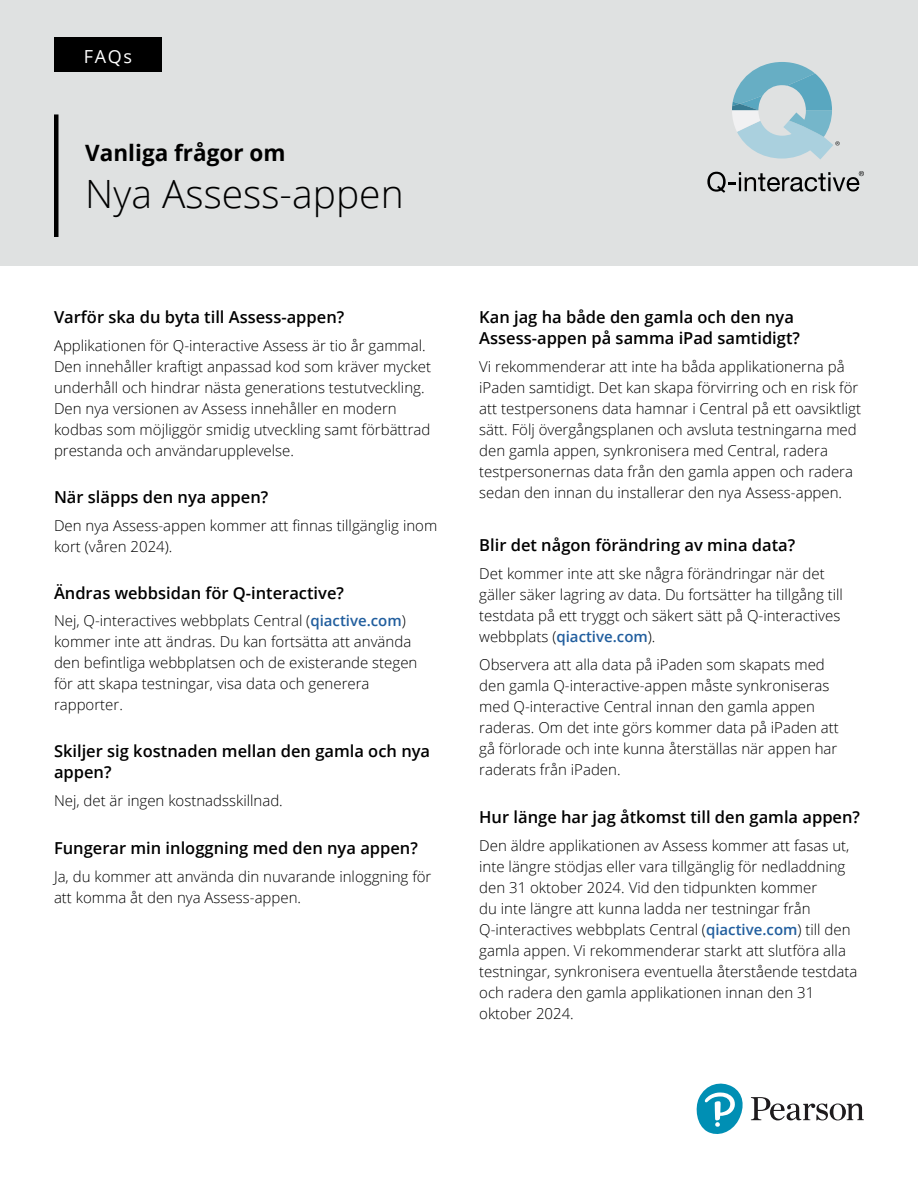
<style>
.page{position:relative;width:918px;height:1188px;background:#fff}
.page>*{position:absolute;margin:0;border:0;box-sizing:border-box;transform-origin:0 0}
.t1{font:300 39px "Open Sans";color:#000}
.t2{font:700 22.5px "Open Sans";color:#000}
.t3{font:18px "Open Sans";color:#fff}
.t4{font:600 16.5px/21px "Open Sans";color:#000}
.t5{font:300 15px/21px "Open Sans";color:#000}
.s1{font-weight:600;color:#215e9e}
</style>
<div class="page">
<svg style="left:696px;top:1083px;width:168px;height:51px"></svg>
<div style="left:0;top:0;width:918px;height:266px;background:#dfe1e1"></div>
<svg style="left:732px;top:62px;width:108px;height:97px"></svg>
<svg style="left:707px;top:171px;width:157px;height:22px"></svg>
<div style="left:54px;top:37px;width:108px;height:35px;background:#000"></div>
<hr style="left:54px;top:114px;width:4px;height:123px;background:#000">
<p class="t3" style="left:84px;top:44px;width:50px">FAQs</p>
<h2 class="t2" style="left:85px;top:137px;width:202px">Vanliga frågor om</h2>
<h1 class="t1" style="left:85px;top:167px;width:320px">Nya Assess-appen</h1>
<p class="t4" style="left:54px;top:307px;width:292px">Varför ska du byta till Assess-appen?</p>
<p class="t5" style="left:54px;top:335px;width:379px">Applikationen för Q-interactive Assess är tio år gammal.<br>Den innehåller kraftigt anpassad kod som kräver mycket underhåll och hindrar nästa generations testutveckling.<br>Den nya versionen av Assess innehåller en modern kodbas som möjliggör smidig utveckling samt förbättrad prestanda och användarupplevelse.</p>
<p class="t4" style="left:54px;top:486px;width:216px">När släpps den nya appen?</p>
<p class="t5" style="left:54px;top:514px;width:385px">Den nya Assess-appen kommer att finnas tillgänglig inom kort (våren 2024).</p>
<p class="t4" style="left:54px;top:582px;width:292px">Ändras webbsidan för Q-interactive?</p>
<p class="t5" style="left:54px;top:610px;width:365px">Nej, Q-interactives webbplats Central (<span class="s1">qiactive.com</span>) kommer inte att ändras. Du kan fortsätta att använda den befintliga webbplatsen och de existerande stegen för att skapa testningar, visa data och generera rapporter.</p>
<p class="t4" style="left:54px;top:740px;width:378px">Skiljer sig kostnaden mellan den gamla och nya appen?</p>
<p class="t5" style="left:54px;top:790px;width:230px">Nej, det är ingen kostnadsskillnad.</p>
<p class="t4" style="left:54px;top:837px;width:365px">Fungerar min inloggning med den nya appen?</p>
<p class="t5" style="left:54px;top:865px;width:379px">Ja, du kommer att använda din nuvarande inloggning för att komma åt den nya Assess-appen.</p>
<p class="t4" style="left:479px;top:307px;width:322px">Kan jag ha både den gamla och den nya<br>Assess-appen på samma iPad samtidigt?</p>
<p class="t5" style="left:479px;top:356px;width:383px">Vi rekommenderar att inte ha båda applikationerna på iPaden samtidigt. Det kan skapa förvirring och en risk för att testpersonens data hamnar i Central på ett oavsiktligt sätt. Följ övergångsplanen och avsluta testningarna med den gamla appen, synkronisera med Central, radera testpersonernas data från den gamla appen och radera sedan den innan du installerar den nya Assess-appen.</p>
<p class="t4" style="left:479px;top:535px;width:318px">Blir det någon förändring av mina data?</p>
<p class="t5" style="left:479px;top:563px;width:365px">Det kommer inte att ske några förändringar när det gäller säker lagring av data. Du fortsätter ha tillgång till testdata på ett tryggt och säkert sätt på Q-interactives webbplats (<span class="s1">qiactive.com</span>).</p>
<p class="t5" style="left:479px;top:653px;width:361px">Observera att alla data på iPaden som skapats med den gamla Q-interactive-appen måste synkroniseras med Q-interactive Central innan den gamla appen raderas. Om det inte görs kommer data på iPaden att gå förlorade och inte kunna återställas när appen har raderats från iPaden.</p>
<p class="t4" style="left:479px;top:806px;width:382px">Hur länge har jag åtkomst till den gamla appen?</p>
<p class="t5" style="left:479px;top:834px;width:380px">Den äldre applikationen av Assess kommer att fasas ut, inte längre stödjas eller vara tillgänglig för nedladdning den 31 oktober 2024. Vid den tidpunkten kommer<br>du inte längre att kunna ladda ner testningar från Q-interactives webbplats Central (<span class="s1">qiactive.com</span>) till den gamla appen. Vi rekommenderar starkt att slutföra alla testningar, synkronisera eventuella återstående testdata och radera den gamla applikationen innan den 31 oktober 2024.</p>
</div>
